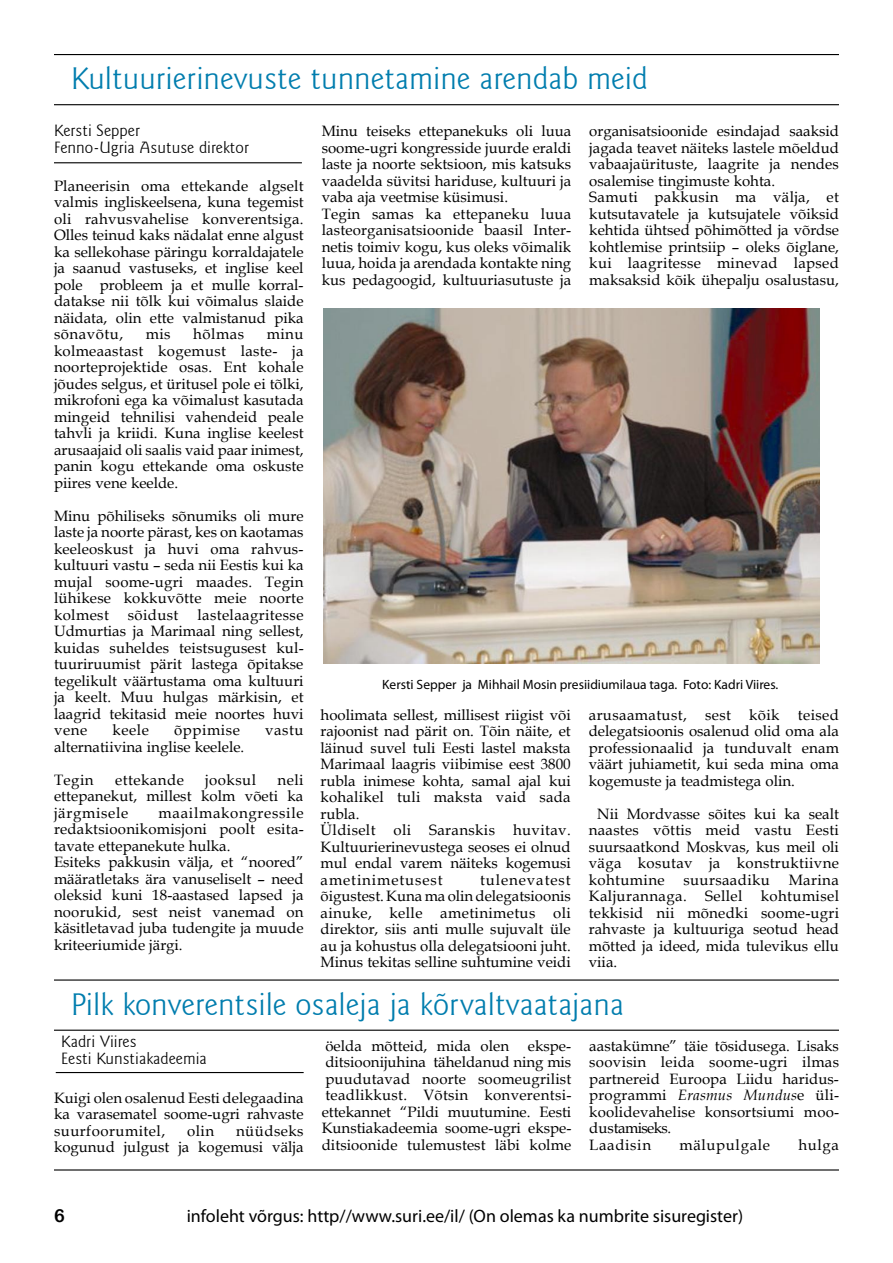
<style>
.page{position:relative;width:893px;height:1263px;background:#fff}
.page>*{position:absolute;margin:0;border:0;box-sizing:border-box;transform-origin:0 0}
.t1{font:300 31.5px "Goudy Sans IT Cby BT";color:#007dae}
.t2{font:18px "Myriad Pro";color:#000}
.t3{font:18px "Arial Rounded MT Bold";color:#000}
.t4{font:300 16.5px/16.5px "Goudy Sans IT Cby BT";color:#000}
.t5{font:15px/16.5px "Book Antiqua";color:#000;text-align:justify}
.t6{font:15px "Book Antiqua";letter-spacing:.03em;color:#000}
.t7{font:15px "Book Antiqua";letter-spacing:.045em;color:#000}
.t8{font:15px "Book Antiqua";letter-spacing:.04em;color:#000}
.t9{font:15px "Book Antiqua";letter-spacing:.025em;color:#000}
.t10{font:13.5px "Myriad Pro";color:#000}
.s1{font-style:italic}
</style>
<div class="page">
<hr style="left:54px;top:104px;width:785px;height:1px;background:#000">
<hr style="left:54px;top:54px;width:785px;height:1px;background:#000">
<hr style="left:54px;top:162px;width:248px;height:1px;background:#000">
<hr style="left:54px;top:1169px;width:785px;height:1px;background:#000">
<img style="left:324px;top:309px;width:495px;height:354px">
<hr style="left:54px;top:1030px;width:785px;height:1px;background:#000">
<hr style="left:54px;top:979px;width:785px;height:1px;background:#000">
<hr style="left:56px;top:1072px;width:248px;height:1px;background:#000">
<h1 class="t1" style="left:71px;top:59px;width:578px">Kultuurierinevuste tunnetamine arendab meid</h1>
<p class="t4" style="left:54px;top:122px;width:197px">Kersti Sepper<br>Fenno-Ugria Asutuse direktor</p>
<p class="t5" style="left:54px;top:177px;width:251px">Planeerisin oma ettekande algselt valmis ingliskeelsena, kuna tegemist oli rahvusvahelise konverentsiga.<br>Olles teinud kaks nädalat enne algust ka sellekohase päringu korraldajatele ja saanud vastuseks, et inglise keel pole probleem ja et mulle korral&shy;datakse nii tõlk kui võimalus slaide näidata, olin ette valmistanud pika sõnavõtu,</p>
<p class="t5" style="left:322px;top:123px;width:251px;text-align:left">Minu teiseks ettepanekuks oli luua soome-ugri kongresside juurde eraldi laste ja noorte sektsioon, mis katsuks vaadelda süvitsi hariduse, kultuuri ja vaba aja veetmise küsimusi.<br>Tegin samas ka ettepaneku luua lasteorganisatsioonide baasil Inter&shy;netis toimiv kogu, kus oleks võimalik luua, hoida ja arendada kontakte ning kus pedagoogid, kultuuriasutuste ja</p>
<p class="t5" style="left:589px;top:123px;width:251px;text-align:left">organisatsioonide esindajad saaksid jagada teavet näiteks lastele mõeldud vabaajaürituste, laagrite ja nendes osalemise tingimuste kohta.<br>Samuti pakkusin ma välja, et kutsutavatele ja kutsujatele võiksid kehtida ühtsed põhimõtted ja võrdse kohtlemise printsiip – oleks õiglane, kui laagritesse minevad lapsed maksaksid kõik ühepalju osalustasu,</p>
<p class="t5" style="left:146px;top:325px;width:26px">mis</p>
<p class="t5" style="left:193px;top:325px;width:52px">hõlmas</p>
<p class="t5" style="left:54px;top:325px;width:251px;text-indent:213px">minu kolmeaastast kogemust laste- ja noorteprojektide osas. Ent kohale jõudes selgus, et üritusel pole ei tõlki, mikrofoni ega ka võimalust kasutada mingeid tehnilisi vahendeid peale tahvli ja kriidi. Kuna inglise keelest arusaajaid oli saalis vaid paar inimest, panin kogu ettekande oma oskuste piires vene keelde.</p>
<p class="t5" style="left:54px;top:507px;width:251px">Minu põhiliseks sõnumiks oli mure laste ja noorte pärast, kes on kaotamas keeleoskust ja huvi oma rahvus&shy;kultuuri vastu – seda nii Eestis kui ka mujal soome-ugri maades. Tegin lühikese kokkuvõtte meie noorte kolmest</p>
<p class="t5" style="left:54px;top:606px;width:251px;text-indent:143px">lastelaagritesse Udmurtias ja Marimaal ning sellest, kuidas suheldes teistsugusest kul&shy;tuuriruumist pärit lastega õpitakse tegelikult väärtustama oma kultuuri ja keelt. Muu hulgas märkisin, et laagrid tekitasid meie noortes huvi vene</p>
<p class="t9" style="left:128px;top:604px;width:52px">sõidust</p>
<p class="t10" style="left:382px;top:676px;width:398px">Kersti Sepper ja Mihhail Mosin presiidiumilaua taga. Foto: Kadri Viires.</p>
<p class="t5" style="left:321px;top:706px;width:252px;text-align:left">hoolimata sellest, millisest riigist või rajoonist nad pärit on. Tõin näite, et läinud suvel tuli Eesti lastel maksta<br>Marimaal laagris viibimise eest 3800 rubla inimese kohta, samal ajal kui kohalikel tuli maksta vaid sada rubla.<br>Üldiselt oli Saranskis huvitav.<br>Kultuurierinevustega seoses ei olnud mul endal varem näiteks kogemusi ametinimetusest</p>
<p class="t5" style="left:589px;top:706px;width:252px">arusaamatust, sest kõik teised delegatsioonis osalenud olid oma ala professionaalid ja tunduvalt enam väärt juhiametit, kui seda mina oma kogemuste ja teadmistega olin.</p>
<p class="t5" style="left:589px;top:805px;width:252px;text-indent:8px">Nii Mordvasse sõites kui ka sealt naastes võttis meid vastu Eesti suursaatkond Moskvas, kus meil oli väga kosutav ja konstruktiivne kohtumine</p>
<p class="t5" style="left:112px;top:721px;width:38px">keele</p>
<p class="t8" style="left:174px;top:719px;width:67px">õppimise</p>
<p class="t5" style="left:265px;top:721px;width:40px">vastu</p>
<p class="t5" style="left:54px;top:738px;width:192px">alternatiivina inglise keelele.</p>
<p class="t5" style="left:54px;top:771px;width:41px">Tegin</p>
<p class="t6" style="left:115px;top:769px;width:70px">ettekande</p>
<p class="t6" style="left:205px;top:769px;width:52px">jooksul</p>
<p class="t5" style="left:54px;top:771px;width:251px;text-indent:224px">neli ettepanekut, millest kolm võeti ka järgmisele</p>
<p class="t5" style="left:54px;top:804px;width:251px;text-align:left;text-indent:105px">maailmakongressile redaktsioonikomisjoni poolt esita&shy;tavate ettepanekute hulka.<br>Esiteks pakkusin välja, et “noored” määratletaks ära vanuseliselt – need oleksid kuni 18-aastased lapsed ja noorukid, sest neist vanemad on käsitletavad juba tudengite ja muude kriteeriumide järgi.</p>
<p class="t5" style="left:321px;top:871px;width:252px;text-indent:160px">tulenevatest õigustest. Kuna ma olin delegatsioonis ainuke, kelle ametinimetus oli direktor, siis anti mulle sujuvalt üle au ja kohustus olla delegatsiooni juht.<br>Minus tekitas selline suhtumine veidi</p>
<p class="t5" style="left:589px;top:871px;width:252px;text-indent:95px">suursaadiku Marina Kaljurannaga. Sellel kohtumisel tekkisid nii mõnedki soome-ugri rahvaste ja kultuuriga seotud head mõtted ja ideed, mida tulevikus ellu viia.</p>
<h1 class="t1" style="left:71px;top:985px;width:554px">Pilk konverentsile osaleja ja kõrvaltvaatajana</h1>
<p class="t4" style="left:61px;top:1033px;width:147px">Kadri Viires<br>Eesti Kunstiakadeemia</p>
<p class="t5" style="left:322px;top:1037px;width:251px;text-indent:206px">ekspe&shy;ditsioonijuhina täheldanud ning mis puudutavad noorte soomeugrilist teadlikkust. Võtsin konverentsi&shy;ettekannet “Pildi muutumine. Eesti Kunstiakadeemia soome-ugri ekspe&shy;ditsioonide tulemustest läbi kolme</p>
<p class="t5" style="left:589px;top:1037px;width:251px;text-align:left">aastakümne” täie tõsidusega. Lisaks soovisin leida soome-ugri ilmas partnereid Euroopa Liidu haridus&shy;programmi <span class="s1">Erasmus Mundus</span>e üli&shy;koolidevahelise konsortsiumi moo&shy;dustamiseks.<br>Laadisin</p>
<p class="t5" style="left:325px;top:1037px;width:185px">öelda mõtteid, mida olen</p>
<p class="t5" style="left:54px;top:1089px;width:251px">Kuigi olen osalenud Eesti delegaadina ka varasematel soome-ugri rahvaste suurfoorumitel,</p>
<p class="t5" style="left:54px;top:1122px;width:251px;text-align:right">nüüdseks<br>kogunud julgust ja kogemusi välja</p>
<p class="t5" style="left:187px;top:1122px;width:29px">olin</p>
<p class="t7" style="left:679px;top:1134px;width:92px">mälupulgale</p>
<p class="t5" style="left:798px;top:1136px;width:42px">hulga</p>
<p class="t3" style="left:54px;top:1205px;width:12px">6</p>
<p class="t2" style="left:187px;top:1205px;width:558px">infoleht võrgus: http//www.suri.ee/il/ (On olemas ka numbrite sisuregister)</p>
</div>
